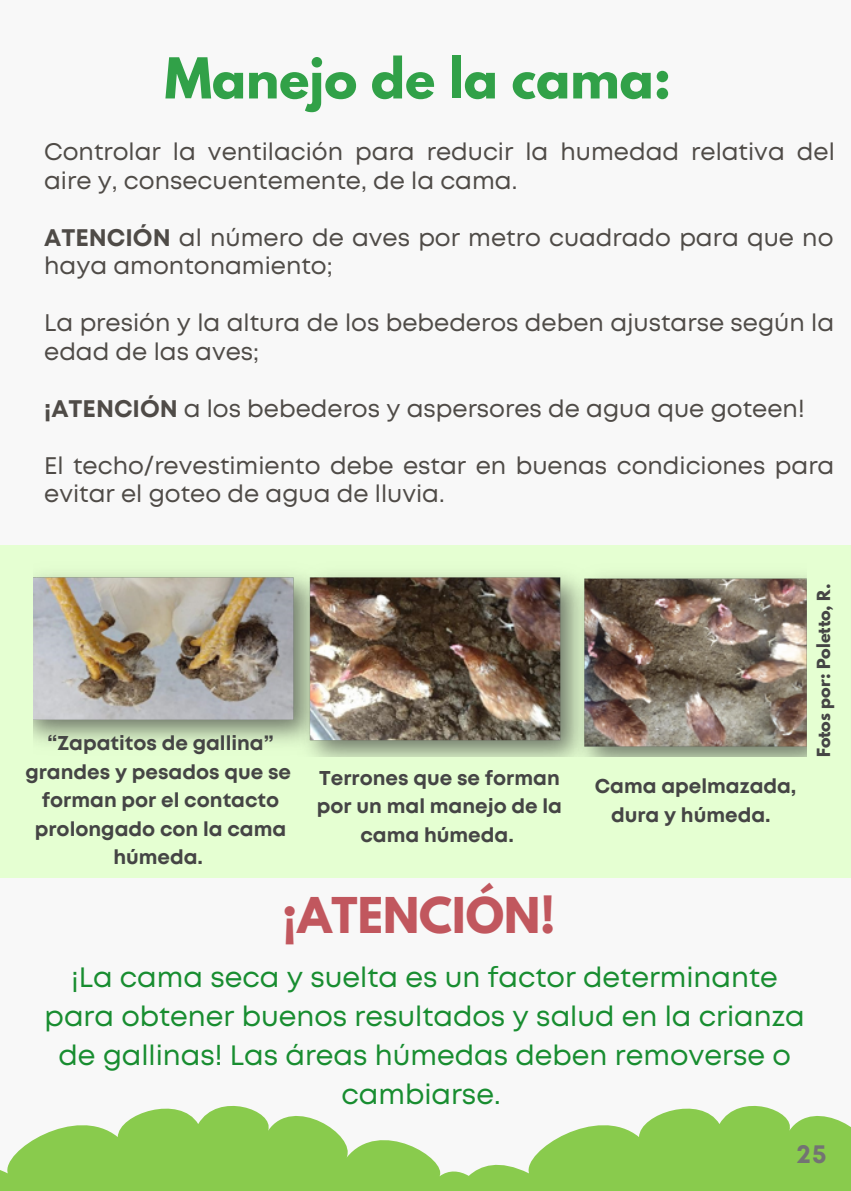
<style>
.page{position:relative;width:851px;height:1191px;background:#fff}
.page>*{position:absolute;margin:0;border:0;box-sizing:border-box;transform-origin:0 0}
.t1{font:700 50px "League Spartan";color:#31a148}
.t2{font:700 43.8px "League Spartan";color:#c1575e}
.t3{font:28px/39px "Mont";color:#188d30;text-align:center}
.t4{font:700 26.6px "Mont";color:#737373}
.t5{font:24px/28.4px "Mont";color:#4f4b47}
.t6{font:700 20px/28.4px "Mont";color:#454545;text-align:center}
.t7{font:700 16px "League Spartan";color:#454545}
.s1{font-weight:700}
</style>
<div class="page">
<div style="left:0;top:0;width:850px;height:1190px;background:#f8f8f8"></div>
<svg style="left:0;top:1105px;width:850px;height:85px;fill:#89cb4d"></svg>
<div style="left:0;top:546px;width:850px;height:331px;background:#e5ffd2"></div>
<img style="left:33px;top:573px;width:772px;height:184px">
<h1 class="t1" style="left:164px;top:53px;width:507px">Manejo de la cama:</h1>
<p class="t5" style="left:44px;top:140px;width:791px">Controlar la ventilación para reducir la humedad relativa del aire y, consecuentemente, de la cama.</p>
<p class="t5" style="left:44px;top:225px;width:790px"><span class="s1">ATENCIÓN</span> al número de aves por metro cuadrado para que no haya amontonamiento;</p>
<p class="t5" style="left:44px;top:311px;width:791px">La presión y la altura de los bebederos deben ajustarse según la edad de las aves;</p>
<p class="t5" style="left:44px;top:396px;width:761px"><span class="s1">¡ATENCIÓN</span> a los bebederos y aspersores de agua que goteen!</p>
<p class="t5" style="left:44px;top:453px;width:791px">El techo/revestimiento debe estar en buenas condiciones para evitar el goteo de agua de lluvia.</p>
<p class="t6" style="left:25px;top:731px;width:267px">“Zapatitos de gallina” grandes y pesados que se forman por el contacto prolongado con la cama húmeda.</p>
<p class="t6" style="left:317px;top:765px;width:246px">Terrones que se forman por un mal manejo de la cama húmeda.</p>
<p class="t6" style="left:594px;top:773px;width:203px">Cama apelmazada, dura y húmeda.</p>
<h2 class="t2" style="left:282px;top:894px;width:275px">¡ATENCIÓN!</h2>
<p class="t3" style="left:45px;top:960px;width:761px">¡La cama seca y suelta es un factor determinante para obtener buenos resultados y salud en la crianza de gallinas! Las áreas húmedas deben removerse o cambiarse.</p>
<p class="t7" style="left:815px;top:757px;width:175px;rotate:-90deg">Fotos por: Poletto, R.</p>
<p class="t4" style="left:796px;top:1144px;width:32px">25</p>
</div>
